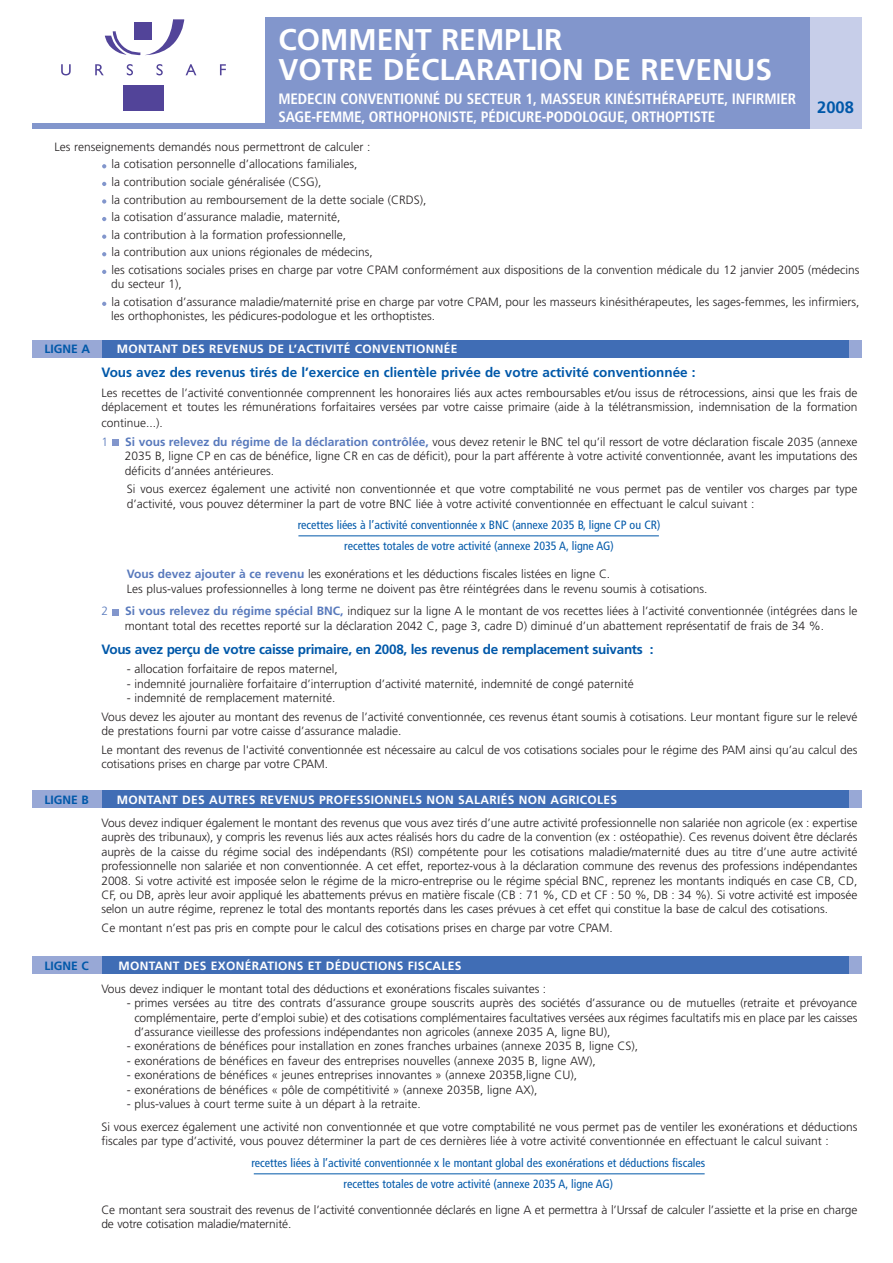
<style>
.page{position:relative;width:893px;height:1263px;background:#fff}
.page>*{position:absolute;margin:0;border:0;box-sizing:border-box;transform-origin:0 0}
.t1{font:700 30px/30px "Frutiger";color:#fff}
.t2{font:700 16.5px "Frutiger";color:#0058a9}
.t3{font:700 condensed 15px/18px "Frutiger";letter-spacing:-.01em;color:#fff}
.t4{font:700 13.5px "Frutiger";color:#0058a9}
.t5{font:700 13.5px "Frutiger";letter-spacing:-.02em;color:#0058a9}
.t6{font:300 12px/14.4px "Frutiger";color:#231f20}
.t7{font:condensed 12px/21.3px "Frutiger";color:#0058a9;text-align:center}
.t8{font:700 12px "Frutiger";letter-spacing:.03em;color:#fff}
.t9{font:700 12px "Frutiger";color:#0058a9}
.t10{font:300 12px "Frutiger";color:#5879bc}
.s1{font-weight:700;color:#5879bc}
</style>
<div class="page">
<div style="left:32px;top:340px;width:829px;height:17px;background:#98a8d6"></div>
<svg style="left:105px;top:19px;width:79px;height:37px"></svg>
<div style="left:134px;top:22px;width:18px;height:18px;background:#524499"></div>
<svg style="left:61px;top:64px;width:10px;height:11px"></svg>
<svg style="left:95px;top:64px;width:9px;height:11px"></svg>
<svg style="left:127px;top:64px;width:6px;height:11px"></svg>
<svg style="left:156px;top:64px;width:7px;height:11px"></svg>
<svg style="left:186px;top:64px;width:10px;height:11px"></svg>
<svg style="left:220px;top:64px;width:6px;height:11px"></svg>
<div style="left:123px;top:85px;width:41px;height:25px;background:#524499"></div>
<div style="left:266px;top:17px;width:544px;height:107px;background:#8296cc"></div>
<div style="left:32px;top:123px;width:810px;height:6px;background:#8296cc"></div>
<div style="left:102px;top:340px;width:746px;height:17px;background:#406db5"></div>
<div style="left:32px;top:791px;width:829px;height:17px;background:#98a8d6"></div>
<div style="left:102px;top:791px;width:746px;height:17px;background:#406db5"></div>
<svg style="left:102px;top:302px;width:4px;height:4px"></svg>
<svg style="left:102px;top:270px;width:4px;height:4px"></svg>
<svg style="left:102px;top:252px;width:4px;height:4px"></svg>
<svg style="left:102px;top:235px;width:4px;height:4px"></svg>
<svg style="left:102px;top:217px;width:4px;height:4px"></svg>
<svg style="left:102px;top:199px;width:4px;height:5px"></svg>
<svg style="left:102px;top:182px;width:4px;height:4px"></svg>
<svg style="left:102px;top:164px;width:4px;height:4px"></svg>
<div style="left:810px;top:17px;width:51px;height:112px;background:#c7cee9"></div>
<div style="left:112px;top:609px;width:7px;height:6px;background:#8296cc"></div>
<div style="left:112px;top:439px;width:7px;height:7px;background:#8296cc"></div>
<hr style="left:298px;top:535px;width:361px;height:1px;background:#0058a9">
<div style="left:32px;top:957px;width:829px;height:17px;background:#98a8d6"></div>
<div style="left:102px;top:957px;width:746px;height:17px;background:#406db5"></div>
<hr style="left:254px;top:1173px;width:451px;height:1px;background:#0058a9">
<h1 class="t1" style="left:279px;top:27px;width:495px">COMMENT REMPLIR<br>VOTRE DÉCLARATION DE REVENUS</h1>
<p class="t3" style="left:279px;top:91px;width:519px">MEDECIN CONVENTIONNÉ DU SECTEUR 1, MASSEUR KINÉSITHÉRAPEUTE, INFIRMIER<br>SAGE-FEMME, ORTHOPHONISTE, PÉDICURE-PODOLOGUE, ORTHOPTISTE</p>
<h2 class="t2" style="left:817px;top:100px;width:38px">2008</h2>
<p class="t6" style="left:111px;top:139px;width:750px;line-height:17.5px;text-indent:-57px">Les renseignements demandés nous permettront de calculer :<br>la cotisation personnelle d’allocations familiales,<br>la contribution sociale généralisée (CSG),<br>la contribution au remboursement de la dette sociale (CRDS),<br>la cotisation d’assurance maladie, maternité,<br>la contribution à la formation professionnelle,<br>la contribution aux unions régionales de médecins,<br>les cotisations sociales prises en charge par votre CPAM conformément aux dispositions de la convention médicale du 12 janvier 2005 (médecins</p>
<p class="t6" style="left:111px;top:276px;width:750px;line-height:17.5px">du secteur 1),<br>la cotisation d’assurance maladie/maternité prise en charge par votre CPAM, pour les masseurs kinésithérapeutes, les sages-femmes, les infirmiers,</p>
<p class="t6" style="left:111px;top:310px;width:325px">les orthophonistes, les pédicures-podologue et les orthoptistes.</p>
<p class="t9" style="left:45px;top:344px;width:47px">LIGNE A</p>
<p class="t8" style="left:117px;top:344px;width:342px">MONTANT DES REVENUS DE L’ACTIVITÉ CONVENTIONNÉE</p>
<p class="t4" style="left:101px;top:367px;width:596px">Vous avez des revenus tirés de l’exercice en clientèle privée de votre activité conventionnée :</p>
<p class="t6" style="left:101px;top:386px;width:757px">Les recettes de l’activité conventionnée comprennent les honoraires liés aux actes remboursables et/ou issus de rétrocessions, ainsi que les frais de déplacement et toutes les rémunérations forfaitaires versées par votre caisse primaire (aide à la télétransmission, indemnisation de la formation</p>
<p class="t6" style="left:101px;top:416px;width:63px">continue...).</p>
<p class="t10" style="left:101px;top:437px;width:8px">1</p>
<p class="t6" style="left:125px;top:435px;width:734px;text-align:justify"><span class="s1">Si vous relevez du régime de la déclaration contrôlée,</span> vous devez retenir le BNC tel qu’il ressort de votre déclaration fiscale 2035 (annexe 2035 B, ligne CP en cas de bénéfice, ligne CR en cas de déficit), pour la part afférente à votre activité conventionnée, avant les imputations des déficits d’années antérieures.</p>
<p class="t6" style="left:127px;top:483px;width:732px">Si vous exercez également une activité non conventionnée et que votre comptabilité ne vous permet pas de ventiler vos charges par type d’activité, vous pouvez déterminer la part de votre BNC liée à votre activité conventionnée en effectuant le calcul suivant :</p>
<p class="t7" style="left:298px;top:515px;width:364px">recettes liées à l’activité conventionnée x BNC (annexe 2035 B, ligne CP ou CR) recettes totales de votre activité (annexe 2035 A, ligne AG)</p>
<p class="t6" style="left:127px;top:568px;width:582px"><span class="s1">Vous devez ajouter à ce revenu</span> les exonérations et les déductions fiscales listées en ligne C.<br>Les plus-values professionnelles à long terme ne doivent pas être réintégrées dans le revenu soumis à cotisations.</p>
<p class="t10" style="left:101px;top:606px;width:8px">2</p>
<p class="t6" style="left:125px;top:605px;width:734px"><span class="s1">Si vous relevez du régime spécial BNC,</span> indiquez sur la ligne A le montant de vos recettes liées à l’activité conventionnée (intégrées dans le montant total des recettes reporté sur la déclaration 2042 C, page 3, cadre D) diminué d’un abattement représentatif de frais de 34 %.</p>
<p class="t5" style="left:101px;top:644px;width:554px">Vous avez perçu de votre caisse primaire, en 2008, les revenus de remplacement suivants :</p>
<p class="t6" style="left:127px;top:663px;width:212px">- allocation forfaitaire de repos maternel,</p>
<p class="t6" style="left:127px;top:677px;width:508px">- indemnité journalière forfaitaire d’interruption d’activité maternité, indemnité de congé paternité</p>
<p class="t6" style="left:101px;top:689px;width:757px;line-height:18.6px;text-indent:26px">- indemnité de remplacement maternité.<br>Vous devez les ajouter au montant des revenus de l’activité conventionnée, ces revenus étant soumis à cotisations. Leur montant figure sur le relevé</p>
<p class="t6" style="left:101px;top:722px;width:757px;line-height:18.6px">de prestations fourni par votre caisse d’assurance maladie.<br>Le montant des revenus de l'activité conventionnée est nécessaire au calcul de vos cotisations sociales pour le régime des PAM ainsi qu’au calcul des</p>
<p class="t6" style="left:101px;top:758px;width:228px">cotisations prises en charge par votre CPAM.</p>
<p class="t9" style="left:45px;top:795px;width:46px">LIGNE B</p>
<p class="t8" style="left:117px;top:795px;width:502px">MONTANT DES AUTRES REVENUS PROFESSIONNELS NON SALARIÉS NON AGRICOLES</p>
<p class="t6" style="left:101px;top:816px;width:757px;text-align:justify">Vous devez indiquer également le montant des revenus que vous avez tirés d’une autre activité professionnelle non salariée non agricole (ex : expertise auprès des tribunaux), y compris les revenus liés aux actes réalisés hors du cadre de la convention (ex : ostéopathie). Ces revenus doivent être déclarés auprès de la caisse du régime social des indépendants (RSI) compétente pour les cotisations maladie/maternité dues au titre d’une autre activité professionnelle non salariée et non conventionnée. A cet effet, reportez-vous à la déclaration commune des revenus des professions indépendantes 2008. Si votre activité est imposée selon le régime de la micro-entreprise ou le régime spécial BNC, reprenez les montants indiqués en case CB, CD, CF, ou DB, après leur avoir appliqué les abattements prévus en matière fiscale (CB : 71 %, CD et CF : 50 %, DB : 34 %). Si votre activité est imposée selon un autre régime, reprenez le total des montants reportés dans les cases prévues à cet effet qui constitue la base de calcul des cotisations.</p>
<p class="t6" style="left:101px;top:921px;width:513px">Ce montant n’est pas pris en compte pour le calcul des cotisations prises en charge par votre CPAM.</p>
<p class="t9" style="left:45px;top:961px;width:46px">LIGNE C</p>
<p class="t8" style="left:118px;top:961px;width:345px">MONTANT DES EXONÉRATIONS ET DÉDUCTIONS FISCALES</p>
<p class="t6" style="left:101px;top:982px;width:446px">Vous devez indiquer le montant total des déductions et exonérations fiscales suivantes :</p>
<p class="t6" style="left:134px;top:997px;width:724px;text-align:justify;text-indent:-7px">- primes versées au titre des contrats d’assurance groupe souscrits auprès des sociétés d’assurance ou de mutuelles (retraite et prévoyance complémentaire, perte d’emploi subie) et des cotisations complémentaires facultatives versées aux régimes facultatifs mis en place par les caisses d’assurance vieillesse des professions indépendantes non agricoles (annexe 2035 A, ligne BU),</p>
<p class="t6" style="left:127px;top:1040px;width:513px">- exonérations de bénéfices pour installation en zones franches urbaines (annexe 2035 B, ligne CS),</p>
<p class="t6" style="left:127px;top:1054px;width:471px">- exonérations de bénéfices en faveur des entreprises nouvelles (annexe 2035 B, ligne AW),</p>
<p class="t6" style="left:127px;top:1069px;width:452px">- exonérations de bénéfices « jeunes entreprises innovantes » (annexe 2035B,ligne CU),</p>
<p class="t6" style="left:127px;top:1083px;width:412px">- exonérations de bénéfices « pôle de compétitivité » (annexe 2035B, ligne AX),</p>
<p class="t6" style="left:101px;top:1093px;width:757px;line-height:23px;text-indent:25px">- plus-values à court terme suite à un départ à la retraite.<br>Si vous exercez également une activité non conventionnée et que votre comptabilité ne vous permet pas de ventiler les exonérations et déductions</p>
<p class="t6" style="left:101px;top:1135px;width:729px">fiscales par type d’activité, vous pouvez déterminer la part de ces dernières liée à votre activité conventionnée en effectuant le calcul suivant :</p>
<p class="t7" style="left:251px;top:1153px;width:455px">recettes liées à l’activité conventionnée x le montant global des exonérations et déductions fiscales recettes totales de votre activité (annexe 2035 A, ligne AG)</p>
<p class="t6" style="left:101px;top:1203px;width:757px">Ce montant sera soustrait des revenus de l’activité conventionnée déclarés en ligne A et permettra à l’Urssaf de calculer l’assiette et la prise en charge de votre cotisation maladie/maternité.</p>
</div>
